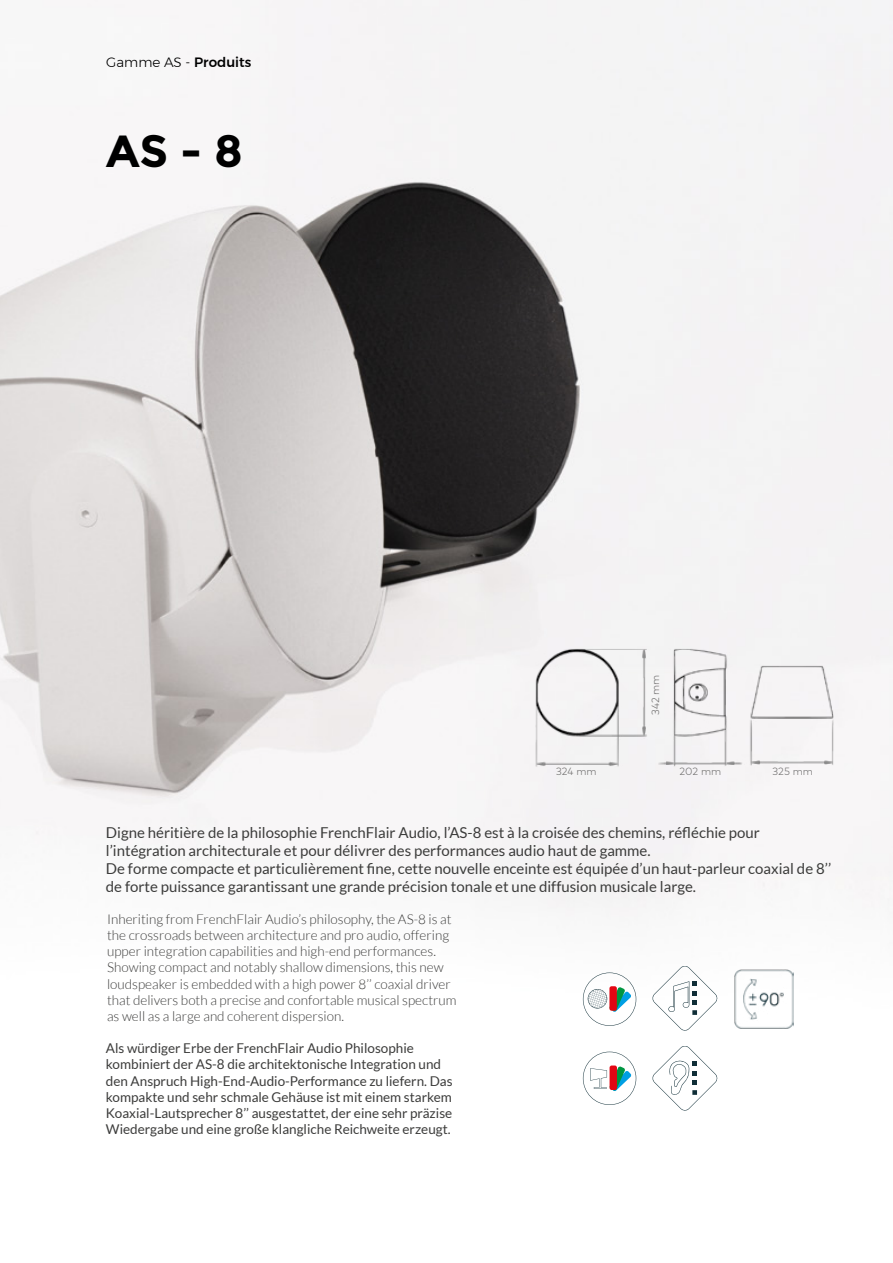
<style>
.page{position:relative;width:893px;height:1263px;background:#fff}
.page>*{position:absolute;margin:0;border:0;box-sizing:border-box;transform-origin:0 0}
.t1{font:700 45px "Montserrat";color:#000}
.t2{font:15px/18px "Lato";color:#3c3c3b}
.t3{font:300 13.5px/16.2px "Lato";color:#3c3c3b}
.t4{font:13.5px/16.2px "Lato";color:#3c3c3b}
.t5{font:300 13.5px "Montserrat";color:#000}
.t6{font:300 10.5px "Mark Pro";color:#706f6f}
.s1{font-weight:500}
</style>
<div class="page">
<img style="left:0;top:0;width:893px;height:1111px">
<svg style="left:583px;top:1052px;width:53px;height:53px"></svg>
<svg style="left:583px;top:972px;width:53px;height:54px"></svg>
<svg style="left:653px;top:966px;width:64px;height:64px"></svg>
<svg style="left:653px;top:1046px;width:64px;height:64px"></svg>
<img style="left:525px;top:633px;width:334px;height:141px">
<img style="left:734px;top:970px;width:59px;height:58px">
<p class="t5" style="left:106px;top:52px;width:147px">Gamme AS - <span class="s1">Produits</span></p>
<h1 class="t1" style="left:106px;top:125px;width:138px">AS - 8</h1>
<p class="t6" style="left:647px;top:715px;width:42px;rotate:-90deg">342 mm</p>
<p class="t6" style="left:556px;top:764px;width:42px">324 mm</p>
<p class="t6" style="left:679px;top:764px;width:43px">202 mm</p>
<p class="t6" style="left:772px;top:764px;width:42px">325 mm</p>
<p class="t2" style="left:106px;top:823px;width:727px">Digne héritière de la philosophie FrenchFlair Audio, l’AS-8 est à la croisée des chemins, réfléchie pour l’intégration architecturale et pour délivrer des performances audio haut de gamme.<br>De forme compacte et particulièrement fine, cette nouvelle enceinte est équipée d’un haut-parleur coaxial de 8’’ de forte puissance garantissant une grande précision tonale et une diffusion musicale large.</p>
<p class="t3" style="left:107px;top:911px;width:351px">Inheriting from FrenchFlair Audio’s philosophy, the AS-8 is at the crossroads between architecture and pro audio, offering upper integration capabilities and high-end performances.<br>Showing compact and notably shallow dimensions, this new loudspeaker is embedded with a high power 8’’ coaxial driver that delivers both a precise and confortable musical spectrum as well as a large and coherent dispersion.</p>
<p class="t4" style="left:106px;top:1040px;width:348px">Als würdiger Erbe der FrenchFlair Audio Philosophie kombiniert der AS-8 die architektonische Integration und den Anspruch High-End-Audio-Performance zu liefern. Das kompakte und sehr schmale Gehäuse ist mit einem starkem Koaxial-Lautsprecher 8’’ ausgestattet, der eine sehr präzise Wiedergabe und eine große klangliche Reichweite erzeugt.</p>
</div>
